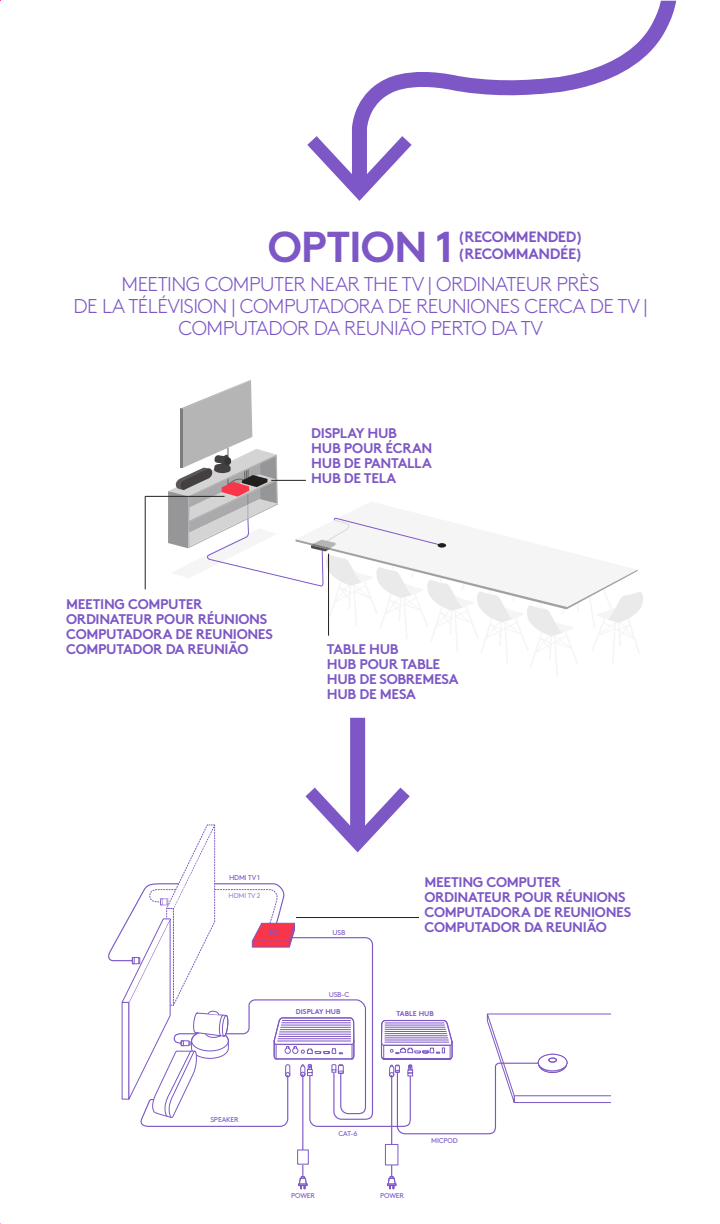
<style>
.page{position:relative;width:720px;height:1224px;background:#fff}
.page>*{position:absolute;margin:0;border:0;box-sizing:border-box;transform-origin:0 0}
.t1{font:43.2px "Brown Pro Bold Alt";letter-spacing:-.025em;color:#7d57c6}
.t2{font:300 20px/22px "Brown Pro";letter-spacing:-.025em;color:#7d57c6;text-align:center}
.t3{font:15px/17px "Brown Pro Bold Alt";letter-spacing:-.025em;color:#7d57c6}
.t4{font:14px/15px "Brown Pro Bold Alt";letter-spacing:-.025em;color:#7d57c6}
.t5{font:7px "Brown Pro Regular Alt";letter-spacing:-.025em;color:#7d57c6}
.t6{font:7px "Brown Pro Bold Alt";color:#7d57c6}
.t7{font:7px "Brown Pro Regular Alt";letter-spacing:-.025em;color:#a487d9}
.t8{font:6.9px "Brown Pro Bold Alt";color:#7d57c6}
</style>
<div class="page">
<div style="left:514px;top:1095px;width:97px;height:8px;background:#fff;border:1px solid #7d57c6"></div>
<svg style="left:387px;top:1165px;width:9px;height:24px"></svg>
<hr style="left:302px;top:1074px;width:1px;height:79px;background:#7d57c6">
<hr style="left:391px;top:1075px;width:1px;height:74px;background:#7d57c6">
<div style="left:298px;top:1150px;width:10px;height:14px;background:#fff"></div>
<div style="left:297px;top:1150px;width:12px;height:14px;border:1px solid #7d57c6"></div>
<div style="left:385px;top:1144px;width:13px;height:21px;background:#fff"></div>
<div style="left:385px;top:1144px;width:13px;height:21px;border:1px solid #7d57c6"></div>
<svg style="left:298px;top:1158px;width:9px;height:31px"></svg>
<hr style="left:487px;top:1014px;width:124px;height:1px;background:#7d57c6">
<hr style="left:145px;top:496px;width:80px;height:1px;background:#241f1f">
<svg style="left:168px;top:379px;width:475px;height:258px"></svg>
<svg style="left:352px;top:1px;width:325px;height:135px"></svg>
<svg style="left:307px;top:136px;width:105px;height:65px"></svg>
<div style="left:350px;top:718px;width:15px;height:121px;background:#7d57c6"></div>
<svg style="left:108px;top:788px;width:460px;height:347px"></svg>
<hr style="left:145px;top:496px;width:1px;height:93px;background:#241f1f">
<p class="t3" style="left:458px;top:227px;width:127px">(RECOMMENDED( (RECOMMANDÉE)</p>
<h1 class="t1" style="left:268px;top:212px;width:187px">OPTION 1</h1>
<h2 class="t2" style="left:74px;top:272px;width:575px">MEETING COMPUTER NEAR THE TV | ORDINATEUR PRÈS<br>DE LA TÉLÉVISION | COMPUTADORA DE REUNIONES CERCA DE TV |<br>COMPUTADOR DA REUNIÃO PERTO DA TV</h2>
<p class="t4" style="left:311px;top:424px;width:123px">DISPLAY HUB<br>HUB POUR ÉCRAN<br>HUB DE PANTALLA<br>HUB DE TELA</p>
<p class="t4" style="left:66px;top:595px;width:208px">MEETING COMPUTER<br>ORDINATEUR POUR RÉUNIONS<br>COMPUTADORA DE REUNIONES<br>COMPUTADOR DA REUNIÃO</p>
<p class="t4" style="left:327px;top:640px;width:133px">TABLE HUB<br>HUB POUR TABLE<br>HUB DE SOBREMESA<br>HUB DE MESA</p>
<p class="t5" style="left:229px;top:872px;width:32px">HDMI TV 1</p>
<p class="t7" style="left:229px;top:890px;width:33px">HDMI TV 2</p>
<p class="t8" style="left:269px;top:927px;width:11px">PC</p>
<p class="t5" style="left:333px;top:927px;width:14px">USB</p>
<p class="t5" style="left:329px;top:989px;width:22px">USB C-</p>
<p class="t6" style="left:296px;top:1006px;width:46px">DISPLAY HUB</p>
<p class="t4" style="left:425px;top:873px;width:208px">MEETING COMPUTER<br>ORDINATEUR POUR RÉUNIONS<br>COMPUTADORA DE REUNIONES<br>COMPUTADOR DA REUNIÃO</p>
<p class="t6" style="left:396px;top:1008px;width:39px">TABLE HUB</p>
<p class="t5" style="left:210px;top:1114px;width:30px">SPEAKER</p>
<p class="t5" style="left:291px;top:1190px;width:25px">POWER</p>
<p class="t5" style="left:339px;top:1128px;width:20px">CAT-6</p>
<p class="t5" style="left:380px;top:1190px;width:25px">POWER</p>
<p class="t5" style="left:431px;top:1135px;width:28px">MICPOD</p>
</div>
